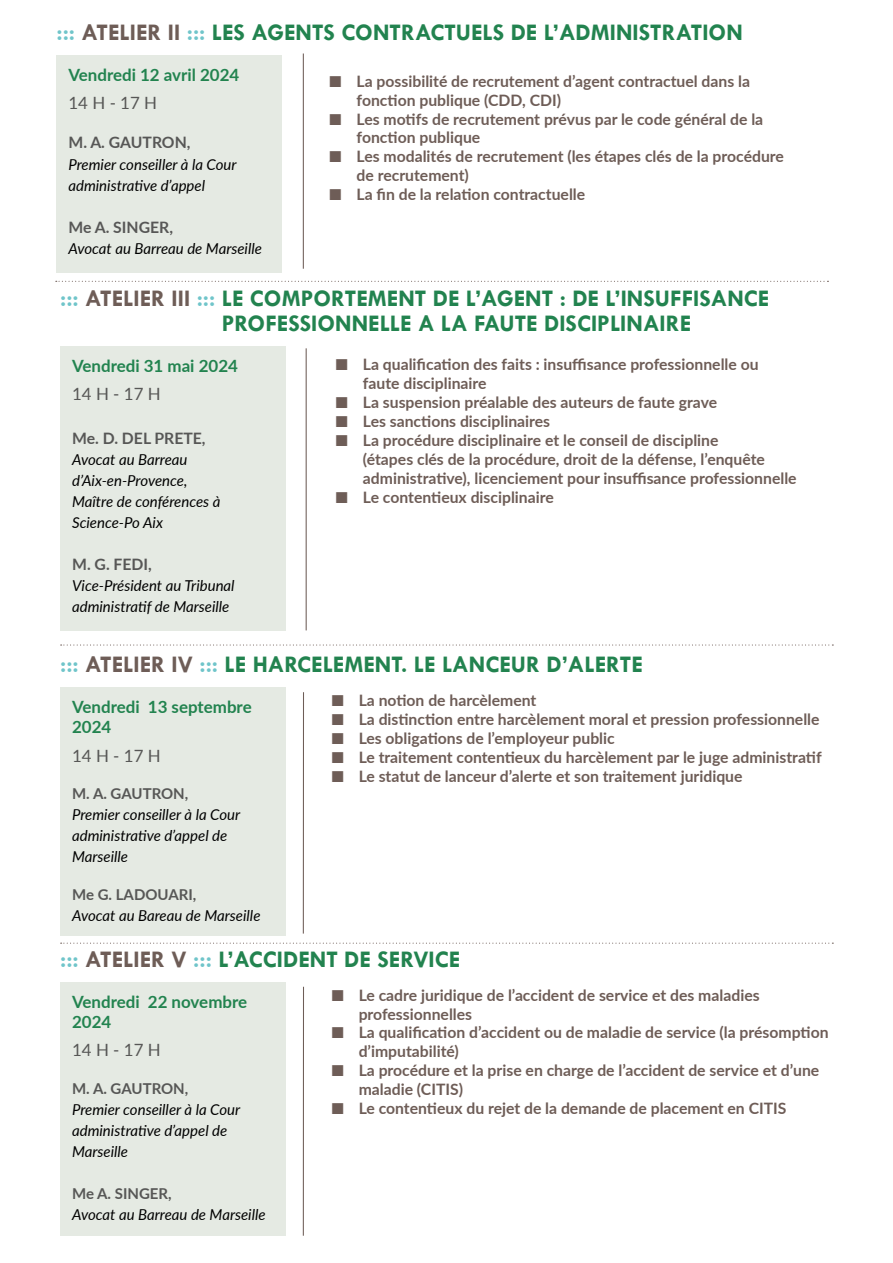
<style>
.page{position:relative;width:893px;height:1263px;background:#fff}
.page>*{position:absolute;margin:0;border:0;box-sizing:border-box;transform-origin:0 0}
.t1{font:700 24px/25.5px "Tw Cen";color:#22834f}
.t2{font:700 16.95px/20.2px "Lato";color:#22834f}
.t3{font:16.95px "Lato";color:#575756}
.t4{font:700 15.75px/18.9px "Lato";color:#6e5d57}
.t5{font:700 15.75px "Lato";color:#575756}
.t6{font:italic 15px/21px "Lato";color:#000}
.t7{font:700 15px "Lato";color:#575756}
.s1{color:#70c5ca}
.s2{color:#6e5d57}
</style>
<div class="page">
<div style="left:60px;top:346px;width:226px;height:284px;background:#e5eae3"></div>
<hr style="left:306px;top:348px;width:1px;height:282px;background:#6e5d57">
<div style="left:56px;top:55px;width:226px;height:217px;background:#e5eae3"></div>
<hr style="left:303px;top:54px;width:1px;height:215px;background:#6e5d57">
<svg style="left:56px;top:281px;width:772px;height:1px"></svg>
<div style="left:60px;top:687px;width:226px;height:249px;background:#e5eae3"></div>
<hr style="left:303px;top:692px;width:1px;height:241px;background:#6e5d57">
<svg style="left:61px;top:644px;width:772px;height:1px"></svg>
<div style="left:60px;top:982px;width:226px;height:254px;background:#e5eae3"></div>
<hr style="left:303px;top:987px;width:1px;height:249px;background:#6e5d57">
<svg style="left:61px;top:943px;width:772px;height:1px"></svg>
<h1 class="t1" style="left:56px;top:19px;width:688px"><span class="s1">:::</span> <span class="s2">ATELIER II</span> <span class="s1">:::</span> LES AGENTS CONTRACTUELS DE L’ADMINISTRATION</h1>
<p class="t2" style="left:68px;top:64px;width:172px">Vendredi 12 avril 2024</p>
<p class="t3" style="left:68px;top:91px;width:90px">14 H - 17 H</p>
<p class="t5" style="left:68px;top:131px;width:124px">M. A. GAUTRON,</p>
<p class="t6" style="left:68px;top:153px;width:170px">Premier conseiller à la Cour administrative d’appel</p>
<p class="t5" style="left:68px;top:216px;width:106px">Me A. SINGER,</p>
<p class="t6" style="left:68px;top:238px;width:195px">Avocat au Barreau de Marseille</p>
<p class="t4" style="left:357px;top:71px;width:395px;text-indent:-27px">■ La possibilité de recrutement d’agent contractuel dans la fonction publique (CDD, CDI)</p>
<p class="t4" style="left:357px;top:109px;width:408px;text-indent:-27px">■ Les motifs de recrutement prévus par le code général de la fonction publique</p>
<p class="t4" style="left:357px;top:147px;width:429px;text-indent:-27px">■ Les modalités de recrutement (les étapes clés de la procédure de recrutement)</p>
<p class="t4" style="left:330px;top:184px;width:257px">■ La fin de la relation contractuelle</p>
<h1 class="t1" style="left:222px;top:285px;width:549px;text-indent:-162px"><span class="s1">:::</span> <span class="s2">ATELIER III</span> <span class="s1">:::</span> LE COMPORTEMENT DE L’AGENT : DE L’INSUFFISANCE<br>PROFESSIONNELLE A LA FAUTE DISCIPLINAIRE</h1>
<p class="t2" style="left:72px;top:355px;width:167px">Vendredi 31 mai 2024</p>
<p class="t3" style="left:72px;top:382px;width:90px">14 H - 17 H</p>
<p class="t5" style="left:72px;top:427px;width:135px">Me. D. DEL PRETE,</p>
<p class="t6" style="left:72px;top:448px;width:150px">Avocat au Barreau d’Aix-en-Provence,<br>Maître de conférences à<br>Science-Po Aix</p>
<p class="t5" style="left:72px;top:553px;width:81px">M. G. FEDI,</p>
<p class="t6" style="left:72px;top:574px;width:164px">Vice-Président au Tribunal administratif de Marseille</p>
<p class="t4" style="left:363px;top:355px;width:397px;text-indent:-27px">■ La qualification des faits : insuffisance professionnelle ou faute disciplinaire</p>
<p class="t4" style="left:336px;top:392px;width:383px">■ La suspension préalable des auteurs de faute grave</p>
<p class="t4" style="left:336px;top:411px;width:216px">■ Les sanctions disciplinaires</p>
<p class="t4" style="left:363px;top:430px;width:435px;text-indent:-27px">■ La procédure disciplinaire et le conseil de discipline<br>(étapes clés de la procédure, droit de la défense, l’enquête administrative), licenciement pour insuffisance professionnelle</p>
<p class="t4" style="left:336px;top:487px;width:219px">■ Le contentieux disciplinaire</p>
<h1 class="t1" style="left:60px;top:651px;width:584px"><span class="s1">:::</span> <span class="s2">ATELIER IV</span> <span class="s1">:::</span> LE HARCELEMENT. LE LANCEUR D’ALERTE</h1>
<p class="t2" style="left:72px;top:696px;width:181px">Vendredi 13 septembre<br>2024</p>
<p class="t3" style="left:72px;top:743px;width:90px">14 H - 17 H</p>
<p class="t7" style="left:72px;top:782px;width:118px">M. A. GAUTRON,</p>
<p class="t6" style="left:72px;top:803px;width:170px">Premier conseiller à la Cour administrative d’appel de<br>Marseille</p>
<p class="t7" style="left:72px;top:883px;width:126px">Me G. LADOUARI,</p>
<p class="t6" style="left:72px;top:904px;width:190px">Avocat au Bareau de Marseille</p>
<p class="t4" style="left:332px;top:690px;width:206px">■ La notion de harcèlement</p>
<p class="t4" style="left:332px;top:709px;width:489px">■ La distinction entre harcèlement moral et pression professionnelle</p>
<p class="t4" style="left:332px;top:728px;width:285px">■ Les obligations de l’employeur public</p>
<p class="t4" style="left:332px;top:747px;width:491px">■ Le traitement contentieux du harcèlement par le juge administratif</p>
<p class="t4" style="left:332px;top:766px;width:412px">■ Le statut de lanceur d’alerte et son traitement juridique</p>
<h1 class="t1" style="left:60px;top:946px;width:402px"><span class="s1">:::</span> <span class="s2">ATELIER V</span> <span class="s1">:::</span> L’ACCIDENT DE SERVICE</h1>
<p class="t2" style="left:72px;top:991px;width:177px">Vendredi 22 novembre<br>2024</p>
<p class="t3" style="left:72px;top:1038px;width:90px">14 H - 17 H</p>
<p class="t7" style="left:72px;top:1077px;width:118px">M. A. GAUTRON,</p>
<p class="t6" style="left:72px;top:1098px;width:170px">Premier conseiller à la Cour administrative d’appel de<br>Marseille</p>
<p class="t7" style="left:72px;top:1182px;width:101px">Me A. SINGER,</p>
<p class="t6" style="left:72px;top:1203px;width:195px">Avocat au Barreau de Marseille</p>
<p class="t4" style="left:359px;top:985px;width:402px;text-indent:-27px">■ Le cadre juridique de l’accident de service et des maladies professionnelles</p>
<p class="t4" style="left:359px;top:1022px;width:471px;text-indent:-27px">■ La qualification d’accident ou de maladie de service (la présomption d’imputabilité)</p>
<p class="t4" style="left:359px;top:1060px;width:462px;text-indent:-27px">■ La procédure et la prise en charge de l’accident de service et d’une maladie (CITIS)</p>
<p class="t4" style="left:332px;top:1098px;width:456px">■ Le contentieux du rejet de la demande de placement en CITIS</p>
</div>
